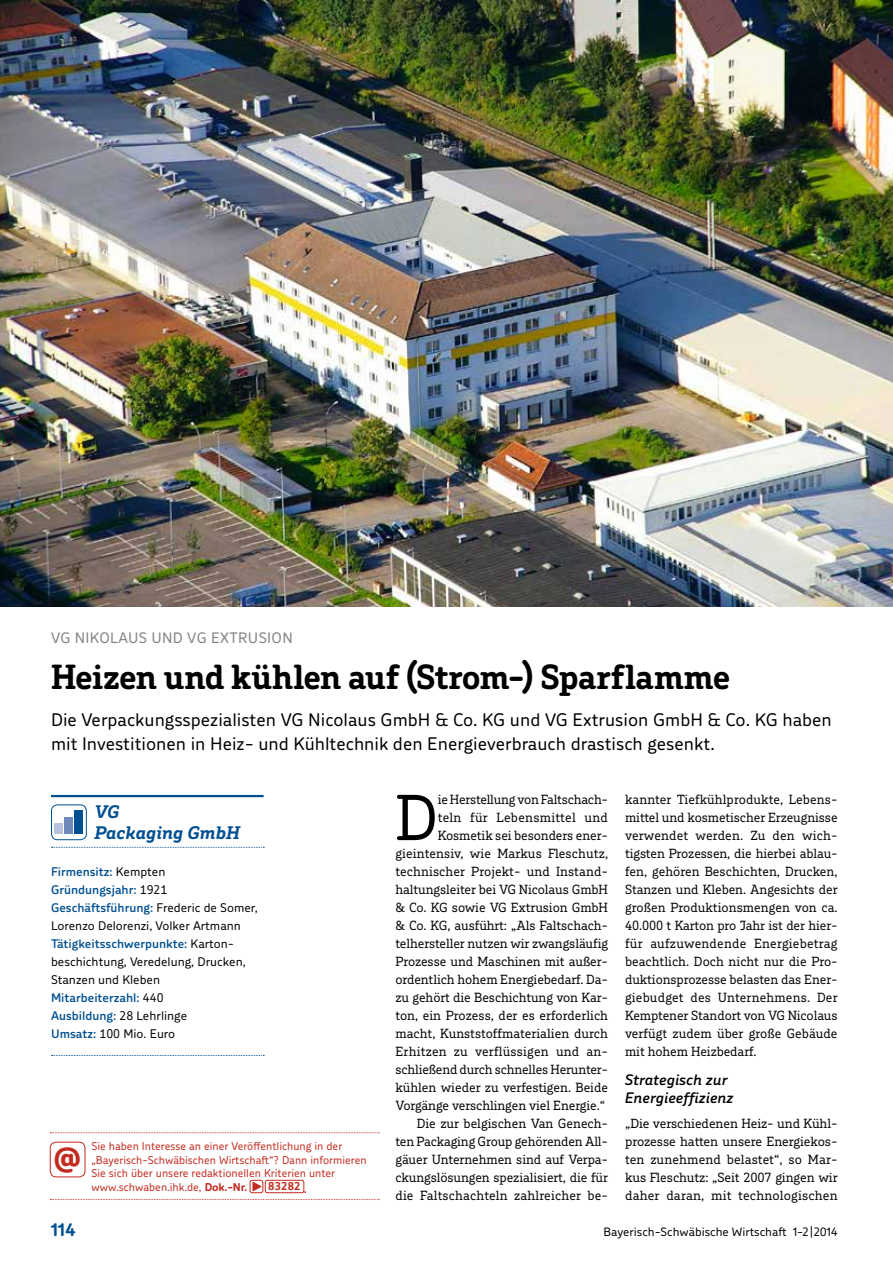
<style>
.page{position:relative;width:893px;height:1263px;background:#fff}
.page>*{position:absolute;margin:0;border:0;box-sizing:border-box;transform-origin:0 0}
.t1{font:64.05px "Roletta Slab Std";color:#000}
.t2{font:700 34.5px "Roletta Slab Std";letter-spacing:-.02em;color:#000;scale:.96 1}
.t3{font:800 27.45px "Roletta Sans Std";color:#c32b1f}
.t4{font:18px/24px "Roletta Sans Std";color:#000}
.t5{font:italic 700 18px/21px "Roletta Slab Std";color:#005091}
.t6{font:700 18px "Roletta Sans Std";color:#005091}
.t7{font:italic 500 15px/18px "Roletta Sans Std";color:#000}
.t8{font:15px "Roletta Sans Std";letter-spacing:.02em;color:#818281}
.t9{font:13.2px/18px "Roletta Slab Std";letter-spacing:-.01em;color:#000;text-align:right}
.t10{font:12.3px/18px "Roletta Sans Std";color:#000}
.t11{font:12px "Roletta Sans Std";color:#000}
.t12{font:11.25px/13.5px "Roletta Sans Std";color:#c32b1f}
.t13{font:700 11.25px "Roletta Sans Std";letter-spacing:.01em;color:#c32b1f}
.s1{font-weight:500;color:#005091}
.s2{font-weight:700}
</style>
<div class="page">
<img style="left:0;top:0;width:893px;height:606px">
<hr style="left:51px;top:795px;width:213px;height:2px;background:#005091">
<svg style="left:51px;top:847px;width:213px;height:1px"></svg>
<svg style="left:51px;top:1055px;width:213px;height:1px"></svg>
<div style="left:51px;top:804px;width:36px;height:36px;border:1px solid #005091;border-radius:6px"></div>
<div style="left:74px;top:810px;width:9px;height:24px;background:#005091"></div>
<div style="left:64px;top:817px;width:9px;height:17px;background:#6c89b9"></div>
<div style="left:54px;top:823px;width:9px;height:11px;background:#b7c2e1"></div>
<svg style="left:50px;top:1132px;width:329px;height:1px"></svg>
<svg style="left:50px;top:1199px;width:329px;height:1px"></svg>
<div style="left:50px;top:1142px;width:35px;height:35px;border:1px solid #c32b1f;border-radius:6px"></div>
<div style="left:250px;top:1180px;width:13px;height:13px;border:1px solid #c32b1f;border-radius:2px"></div>
<svg style="left:252px;top:1182px;width:9px;height:9px"></svg>
<div style="left:265px;top:1180px;width:39px;height:13px;border:1px solid #c32b1f;border-radius:2px"></div>
<p class="t8" style="left:51px;top:629px;width:243px">VG NIKOLAUS UND VG EXTRUSION</p>
<p class="t2" style="left:51px;top:656px;width:709px">Heizen und kühlen auf (Strom-) Sparflamme</p>
<p class="t4" style="left:51px;top:708px;width:782px">Die Verpackungsspezialisten VG Nicolaus GmbH &amp; Co. KG und VG Extrusion GmbH &amp; Co. KG haben mit Investitionen in Heiz- und Kühltechnik den Energieverbrauch drastisch gesenkt.</p>
<p class="t5" style="left:95px;top:801px;width:147px">VG<br>Packaging GmbH</p>
<p class="t10" style="left:51px;top:863px;width:208px"><span class="s1">Firmensitz:</span> Kempten<br><span class="s1">Gründungsjahr:</span> 1921<br><span class="s1">Geschäftsführung:</span> Frederic de Somer,<br>Lorenzo Delorenzi, Volker Artmann<br><span class="s1">Tätigkeitsschwerpunkte:</span> Karton&shy;beschichtung, Veredelung, Drucken,<br>Stanzen und Kleben<br><span class="s1">Mitarbeiterzahl:</span> 440<br><span class="s1">Ausbildung:</span> 28 Lehrlinge<br><span class="s1">Umsatz:</span> 100 Mio. Euro</p>
<p class="t3" style="left:54px;top:1140px;width:29px">@</p>
<p class="t12" style="left:91px;top:1139px;width:277px">Sie haben Interesse an einer Veröffentlichung in der „Bayerisch-Schwäbischen Wirtschaft“? Dann informieren Sie sich über unsere redaktionellen Kriterien unter www.schwaben.ihk.de, <span class="s2">Dok.-Nr.</span></p>
<p class="t13" style="left:268px;top:1179px;width:40px">83282 .</p>
<p class="t9" style="left:395px;top:790px;width:214px">ie Herstellung von Faltschach-<br>teln für Lebensmittel und Kosmetik sei besonders ener&shy;gieintensiv, wie Markus Fleschutz, technischer Projekt- und Instand&shy;haltungsleiter bei VG Nicolaus GmbH &amp; Co. KG sowie VG Extrusion GmbH &amp; Co. KG, ausführt: „Als Faltschach&shy;telhersteller nutzen wir zwangsläufig Prozesse und Maschinen mit außer&shy;ordentlich hohem Energiebedarf. Da&shy;zu gehört die Beschichtung von Kar&shy;ton, ein Prozess, der es erforderlich macht, Kunststoffmaterialien durch Erhitzen zu verflüssigen und an&shy;schließend durch schnelles Herunter&shy;kühlen wieder zu verfestigen. Beide Vorgänge verschlingen viel Energie.“ Die zur belgischen Van Genech&shy;ten Packaging Group gehörenden All&shy;gäuer Unternehmen sind auf Verpa&shy;ckungslösungen spezialisiert, die für die Faltschachteln zahlreicher be-</p>
<p class="t9" style="left:625px;top:790px;width:214px;text-align:left">kannter Tiefkühlprodukte, Lebens&shy;mittel und kosmetischer Erzeugnisse verwendet werden. Zu den wich&shy;tigsten Prozessen, die hierbei ablau&shy;fen, gehören Beschichten, Drucken, Stanzen und Kleben. Angesichts der großen Produktionsmengen von ca.<br>40.000 t Karton pro Jahr ist der hier&shy;für aufzuwendende Energiebetrag beachtlich. Doch nicht nur die Pro&shy;duktionsprozesse belasten das Ener&shy;giebudget des Unternehmens. Der Kemptener Standort von VG Nicolaus verfügt zudem über große Gebäude mit hohem Heizbedarf.</p>
<p class="t1" style="left:395px;top:779px;width:44px">D</p>
<p class="t7" style="left:625px;top:1071px;width:110px">Strategisch zur<br>Energieeffizienz</p>
<p class="t9" style="left:625px;top:1114px;width:214px;text-align:justify">„Die verschiedenen Heiz- und Kühl&shy;prozesse hatten unsere Energiekos&shy;ten zunehmend belastet“, so Mar&shy;kus Fleschutz: „Seit 2007 gingen wir daher daran, mit technologischen</p>
<p class="t6" style="left:51px;top:1219px;width:26px">114</p>
<p class="t11" style="left:603px;top:1225px;width:236px">Bayerisch-Schwäbische Wirtschaft 1-2 | 2014</p>
</div>
